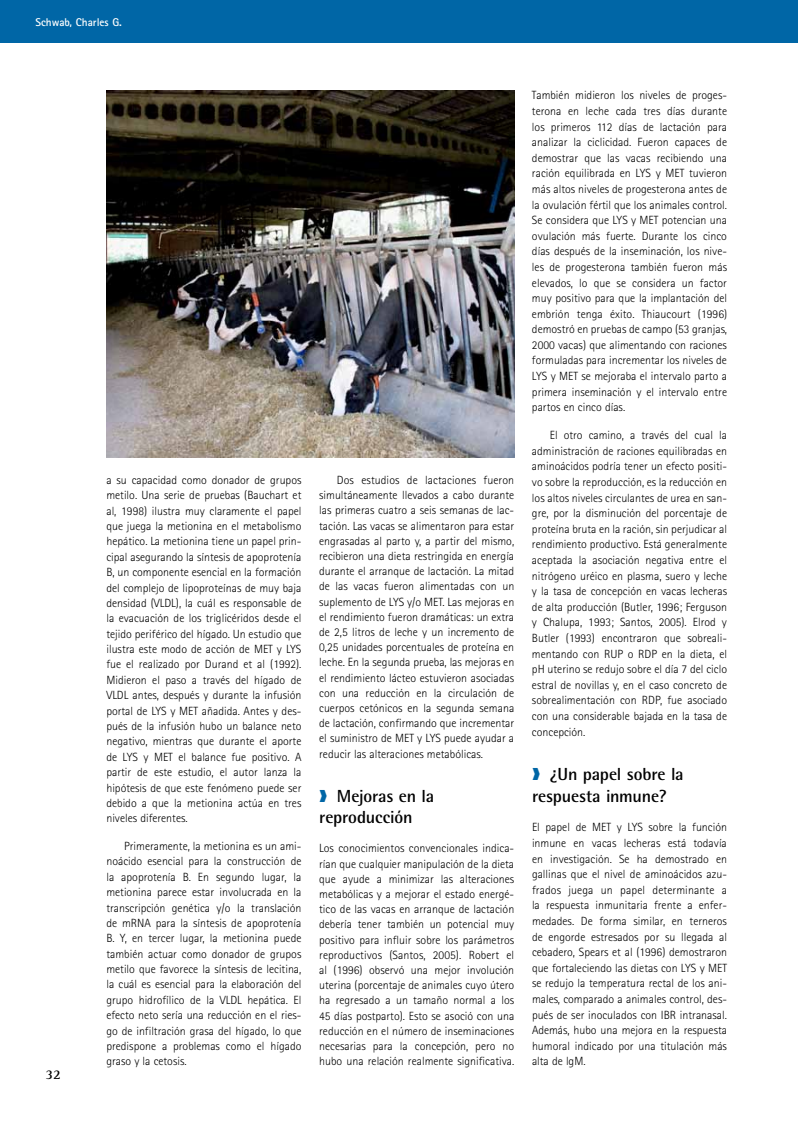
<style>
.page{position:relative;width:798px;height:1134px;background:#fff}
.page>*{position:absolute;margin:0;border:0;box-sizing:border-box;transform-origin:0 0}
.t1{font:700 17.5px/21.2px "Rotis Semi Sans";letter-spacing:-.01em;color:#000}
.t2{font:700 13.75px "Rotis Serif";color:#000}
.t3{font:300 11.88px/15.6px "Rotis Sans Serif";color:#000;text-align:justify}
.t4{font:700 11.25px "Rotis Sans Serif";color:#fff}
.s1{color:#0066a6}
</style>
<div class="page">
<div style="left:0;top:0;width:797px;height:43px;background:#0066a6"></div>
<img style="left:106px;top:90px;width:408px;height:367px">
<p class="t4" style="left:35px;top:15px;width:88px">Schwab, Charles G.</p>
<p class="t2" style="left:46px;top:1066px;width:17px">32</p>
<p class="t3" style="left:106px;top:472px;width:196px">a su capacidad como donador de grupos metilo. U na serie de pruebas (Bauchart et al, 1998) ilustra muy claramente el papel que juega la metionina en el metabolismo hepático. La metionina tiene un papel prin&shy;cipal asegurando la síntesis de apoprotenía B, un componente esencial en la formación del complejo de lipoproteínas de muy baja densidad (VLDL), la cuál es responsable de la evacuación de los triglicéridos desde el tejido periférico del hígado. U n estudio que ilustra este modo de acción de M ET y LYS fue el realizado por Durand et al (1992).<br>M idieron el paso a través del hígado de VLDL antes, después y durante la infusión portal de LYS y M ET añadida. Antes y des&shy;pués de la infusión hubo un balance neto negativo, mientras que durante el aporte de LYS y M ET el balance fue positivo. A partir de este estudio, el autor lanza la hipótesis de que este fenómeno puede ser debido a que la metionina actúa en tres niveles diferentes.</p>
<p class="t3" style="left:106px;top:838px;width:196px;text-indent:18px">Primeramente, la metionina es un ami&shy;noácido esencial para la construcción de la apoprotenía B. En segundo lugar, la metionina parece estar involucrada en la transcripción genética y/o la translación de mR NA para la síntesis de apoprotenía B. Y, en tercer lugar, la metionina puede también actuar como donador de grupos metilo que favorece la síntesis de lecitina, la cuál es esencial para la elaboración del grupo hidrofílico de la VLDL hepática. El efecto neto sería una reducción en el ries&shy;go de infiltración grasa del hígado, lo que predispone a problemas como el hígado graso y la cetosis.</p>
<p class="t3" style="left:319px;top:472px;width:196px;line-height:15.2px;text-indent:18px">Dos estudios de lactaciones fueron simultáneamente llevados a cabo durante las primeras cuatro a seis semanas de lac&shy;tación. Las vacas se alimentaron para estar engrasadas al parto y, a partir del mismo, recibieron una dieta restringida en energía durante el arranque de lactación. La mitad de las vacas fueron alimentadas con un suplemento de LYS y/o M ET. Las mejoras en el rendimiento fueron dramáticas: un extra de 2,5 litros de leche y un incremento de 0,25 unidades porcentuales de proteína en leche. En la segunda prueba, las mejoras en el rendimiento lácteo estuvieron asociadas con una reducción en la circulación de cuerpos cetónicos en la segunda semana de lactación, confirmando que incrementar el suministro de M ET y LYS puede ayudar a reducir las alteraciones metabólicas.</p>
<h1 class="t1" style="left:319px;top:785px;width:116px"><span class="s1">❱</span> Mejoras en la reproducción</h1>
<p class="t3" style="left:319px;top:841px;width:196px;line-height:15.2px">Los conocimientos convencionales indica&shy;rían que cualquier manipulación de la dieta que ayude a minimizar las alteraciones metabólicas y a mejorar el estado energé&shy;tico de las vacas en arranque de lactación debería tener también un potencial muy positivo para influir sobre los parámetros reproductivos (Santos, 2005). Robert el al (1996) observó una mejor involución uterina (porcentaje de animales cuyo útero ha regresado a un tamaño normal a los 45 días postparto). Esto se asoció con una reducción en el número de inseminaciones necesarias para la concepción, pero no hubo una relación realmente significativa.</p>
<p class="t3" style="left:531px;top:88px;width:196px">También midieron los niveles de proges&shy;terona en leche cada tres días durante los primeros 112 días de lactación para analizar la ciclicidad. Fueron capaces de demostrar que las vacas recibiendo una ración equilibrada en LYS y M ET tuvieron más altos niveles de progesterona antes de la ovulación fértil que los animales control.<br>Se considera que LYS y M ET potencian una ovulación más fuerte. Durante los cinco días después de la inseminación, los nive&shy;les de progesterona también fueron más elevados, lo que se considera un factor muy positivo para que la implantación del embrión tenga éxito. Thiaucourt (1996) demostró en pruebas de campo (53 granjas, 2000 vacas) que alimentando con raciones formuladas para incrementar los niveles de LYS y M ET se mejoraba el intervalo parto a primera inseminación y el intervalo entre partos en cinco días.</p>
<p class="t3" style="left:531px;top:427px;width:196px;text-indent:18px">El otro camino, a través del cual la administración de raciones equilibradas en aminoácidos podría tener un efecto positi&shy;vo sobre la reproducción, es la reducción en los altos niveles circulantes de urea en san&shy;gre, por la disminución del porcentaje de proteína bruta en la ración, sin perjudicar al rendimiento productivo. Está generalmente aceptada la asociación negativa entre el nitrógeno uréico en plasma, suero y leche y la tasa de concepción en vacas lecheras de alta producción (Butler, 1996; Ferguson y Chalupa, 1993; Santos, 2005). Elrod y Butler (1993) encontraron que sobreali&shy;mentando con RU P o RDP en la dieta, el pH uterino se redujo sobre el día 7 del ciclo estral de novillas y, en el caso concreto de sobrealimentación con R DP, fue asociado con una considerable bajada en la tasa de concepción.</p>
<h1 class="t1" style="left:531px;top:763px;width:153px;line-height:21.6px"><span class="s1">❱</span> ¿Un papel sobre la respuesta inmune?</h1>
<p class="t3" style="left:531px;top:819px;width:196px">El papel de M ET y LYS sobre la función inmune en vacas lecheras está todavía en investigación. Se ha demostrado en gallinas que el nivel de aminoácidos azu&shy;frados juega un papel determinante a la respuesta inmunitaria frente a enfer&shy;medades. De forma similar, en terneros de engorde estresados por su llegada al cebadero, Spears et al (1996) demostraron que fortaleciendo las dietas con LYS y M ET se redujo la temperatura rectal de los ani&shy;males, comparado a animales control, des&shy;pués de ser inoculados con IBR intranasal.<br>Además, hubo una mejora en la respuesta humoral indicado por una titulación más alta de lgM.</p>
</div>
